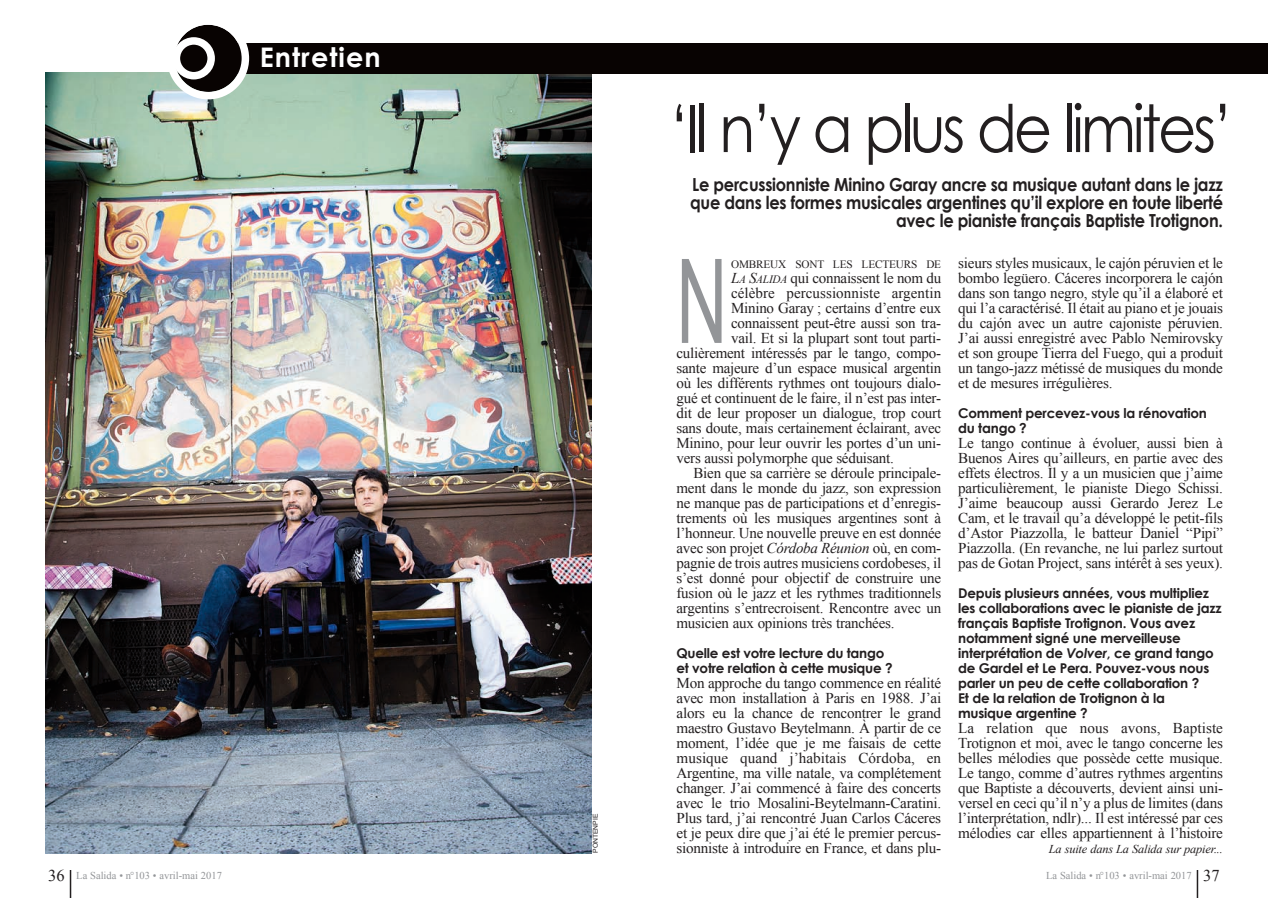
<style>
.page{position:relative;width:1268px;height:898px;background:#fff}
.page>*{position:absolute;margin:0;border:0;box-sizing:border-box;transform-origin:0 0}
.t1{font:117.3px "Arial";color:#939598;scale:.6 1}
.t2{font:65.55px "Century Gothic";letter-spacing:-.055em;color:#231f20;scale:.9 1}
.t3{font:700 27px "Century Gothic";letter-spacing:.04em;color:#fff}
.t4{font:700 18px/18px "Century Gothic";letter-spacing:-.015em;color:#231f20;text-align:right;scale:.9 1}
.t5{font:15px/15px "Times New Roman";letter-spacing:-.015em;color:#231f20;text-align:justify}
.t6{font:15px "Times New Roman";letter-spacing:.005em;color:#231f20}
.t7{font:700 13.5px/15px "Century Gothic";letter-spacing:-.015em;color:#231f20}
.t8{font:italic 12px "Times New Roman";letter-spacing:-.015em;color:#231f20}
.t9{font:11.25px "Times New Roman";letter-spacing:-.015em;color:#231f20}
.t10{font:10.5px "Times New Roman";color:#939598}
.t11{font:6.75px "Arial";color:#231f20}
.s1{font-style:italic}
.s2{font-style:italic;font-size:11.25px}
.s3{font-size:16.5px;color:#231f20}
</style>
<div class="page">
<img style="left:45px;top:73px;width:546px;height:780px">
<svg style="left:1197px;top:870px;width:1px;height:28px"></svg>
<svg style="left:70px;top:870px;width:1px;height:28px"></svg>
<div style="left:192px;top:43px;width:1076px;height:30px;background:#080302"></div>
<svg style="left:167px;top:24px;width:82px;height:75px"></svg>
<h3 class="t3" style="left:260px;top:40px;width:122px">Entretien</h3>
<p class="t11" style="left:592px;top:853px;width:41px;rotate:-90deg">PONTENPIE</p>
<h2 class="t2" style="left:668px;top:86px;width:629px">‘Il n’y a plus de limites’</h2>
<p class="t4" style="left:690px;top:175px;width:593px">Le percussionniste Minino Garay ancre sa musique autant dans le jazz que dans les formes musicales argentines qu’il explore en toute liberté avec le pianiste français Baptiste Trotignon.</p>
<h1 class="t1" style="left:676px;top:237px;width:86px">N</h1>
<p class="t9" style="left:731px;top:258px;width:212px">OMBREUX SONT LES LECTEURS DE</p>
<p class="t5" style="left:731px;top:270px;width:212px"><span class="s1">L</span><span class="s2">A</span> <span class="s1">S</span><span class="s2">ALIDA</span> qui connaissent le nom du</p>
<p class="t6" style="left:731px;top:285px;width:212px">célèbre percussionniste argentin</p>
<p class="t5" style="left:731px;top:300px;width:212px">Minino Garay ; certains d’entre eux</p>
<p class="t5" style="left:731px;top:315px;width:212px">connaissent peut-être aussi son tra-</p>
<p class="t5" style="left:731px;top:330px;width:212px">vail. Et si la plupart sont tout parti-</p>
<p class="t5" style="left:676px;top:345px;width:266px">culièrement intéressés par le tango, compo-</p>
<p class="t5" style="left:676px;top:360px;width:266px">sante majeure d’un espace musical argentin</p>
<p class="t5" style="left:676px;top:375px;width:266px">où les différents rythmes ont toujours dialo-</p>
<p class="t5" style="left:676px;top:390px;width:266px">gué et continuent de le faire, il n’est pas inter-</p>
<p class="t5" style="left:676px;top:405px;width:266px">dit de leur proposer un dialogue, trop court</p>
<p class="t5" style="left:676px;top:420px;width:266px">sans doute, mais certainement éclairant, avec</p>
<p class="t5" style="left:676px;top:435px;width:266px">Minino, pour leur ouvrir les portes d’un uni-</p>
<p class="t5" style="left:676px;top:450px;width:219px">vers aussi polymorphe que séduisant.</p>
<p class="t5" style="left:693px;top:465px;width:249px">Bien que sa carrière se déroule principale-</p>
<p class="t5" style="left:676px;top:480px;width:266px">ment dans le monde du jazz, son expression</p>
<p class="t5" style="left:676px;top:495px;width:266px">ne manque pas de participations et d’enregis-</p>
<p class="t5" style="left:676px;top:510px;width:266px">trements où les musiques argentines sont à</p>
<p class="t5" style="left:676px;top:525px;width:266px">l’honneur. Une nouvelle preuve en est donnée</p>
<p class="t5" style="left:676px;top:540px;width:266px">avec son projet <span class="s1">Córdoba Réunion</span> où, en com-</p>
<p class="t5" style="left:676px;top:555px;width:266px">pagnie de trois autres musiciens cordobeses, il</p>
<p class="t5" style="left:676px;top:570px;width:266px">s’est donné pour objectif de construire une</p>
<p class="t5" style="left:676px;top:585px;width:266px">fusion où le jazz et les rythmes traditionnels</p>
<p class="t5" style="left:676px;top:600px;width:266px">argentins s’entrecroisent. Rencontre avec un</p>
<p class="t5" style="left:676px;top:615px;width:219px">musicien aux opinions très tranchées.</p>
<p class="t7" style="left:676px;top:645px;width:218px">Quelle est votre lecture du tango et votre relation à cette musique ?</p>
<p class="t5" style="left:676px;top:675px;width:266px">Mon approche du tango commence en réalité avec mon installation à Paris en 1988. J’ai alors eu la chance de rencontrer le grand maestro Gustavo Beytelmann. À partir de ce moment, l’idée que je me faisais de cette musique quand j’habitais Córdoba, en Argentine, ma ville natale, va complétement changer. J’ai commencé à faire des concerts avec le trio Mosalini-Beytelmann-Caratini.<br>Plus tard, j’ai rencontré Juan Carlos Cáceres et je peux dire que j’ai été le premier percus&shy;sionniste à introduire en France, et dans plu-</p>
<p class="t5" style="left:958px;top:255px;width:266px">sieurs styles musicaux, le cajón péruvien et le bombo legüero. Cáceres incorporera le cajón dans son tango negro, style qu’il a élaboré et qui l’a caractérisé. Il était au piano et je jouais du cajón avec un autre cajoniste péruvien.<br>J’ai aussi enregistré avec Pablo Nemirovsky et son groupe Tierra del Fuego, qui a produit un tango-jazz métissé de musiques du monde et de mesures irrégulières.</p>
<p class="t7" style="left:958px;top:405px;width:250px">Comment percevez-vous la rénovation du tango ?</p>
<p class="t5" style="left:958px;top:435px;width:266px">Le tango continue à évoluer, aussi bien à Buenos Aires qu’ailleurs, en partie avec des effets électros. Il y a un musicien que j’aime particulièrement, le pianiste Diego Schissi.<br>J’aime beaucoup aussi Gerardo Jerez Le Cam, et le travail qu’a développé le petit-fils d’Astor Piazzolla, le batteur Daniel “Pipi” Piazzolla. (En revanche, ne lui parlez surtout pas de Gotan Project, sans intérêt à ses yeux).</p>
<p class="t7" style="left:958px;top:585px;width:265px">Depuis plusieurs années, vous multipliez les collaborations avec le pianiste de jazz français Baptiste Trotignon. Vous avez notamment signé une merveilleuse interprétation de <span class="s1">Volver</span>, ce grand tango de Gardel et Le Pera. Pouvez-vous nous parler un peu de cette collaboration ?<br>Et de la relation de Trotignon à la musique argentine ?</p>
<p class="t5" style="left:958px;top:720px;width:266px">La relation que nous avons, Baptiste Trotignon et moi, avec le tango concerne les belles mélodies que possède cette musique.<br>Le tango, comme d’autres rythmes argentins que Baptiste a découverts, devient ainsi uni&shy;versel en ceci qu’il n’y a plus de limites (dans l’interprétation, ndlr)... Il est intéressé par ces mélodies car elles appartiennent à l’histoire</p>
<p class="t8" style="left:1049px;top:842px;width:176px">La suite dans La Salida sur papier...</p>
<p class="t10" style="left:48px;top:869px;width:175px"><span class="s3">36</span> La Salida • n°103 • avril-mai 2017</p>
<p class="t10" style="left:1046px;top:869px;width:175px">La Salida • n°103 • avril-mai 2017 <span class="s3">37</span></p>
</div>
